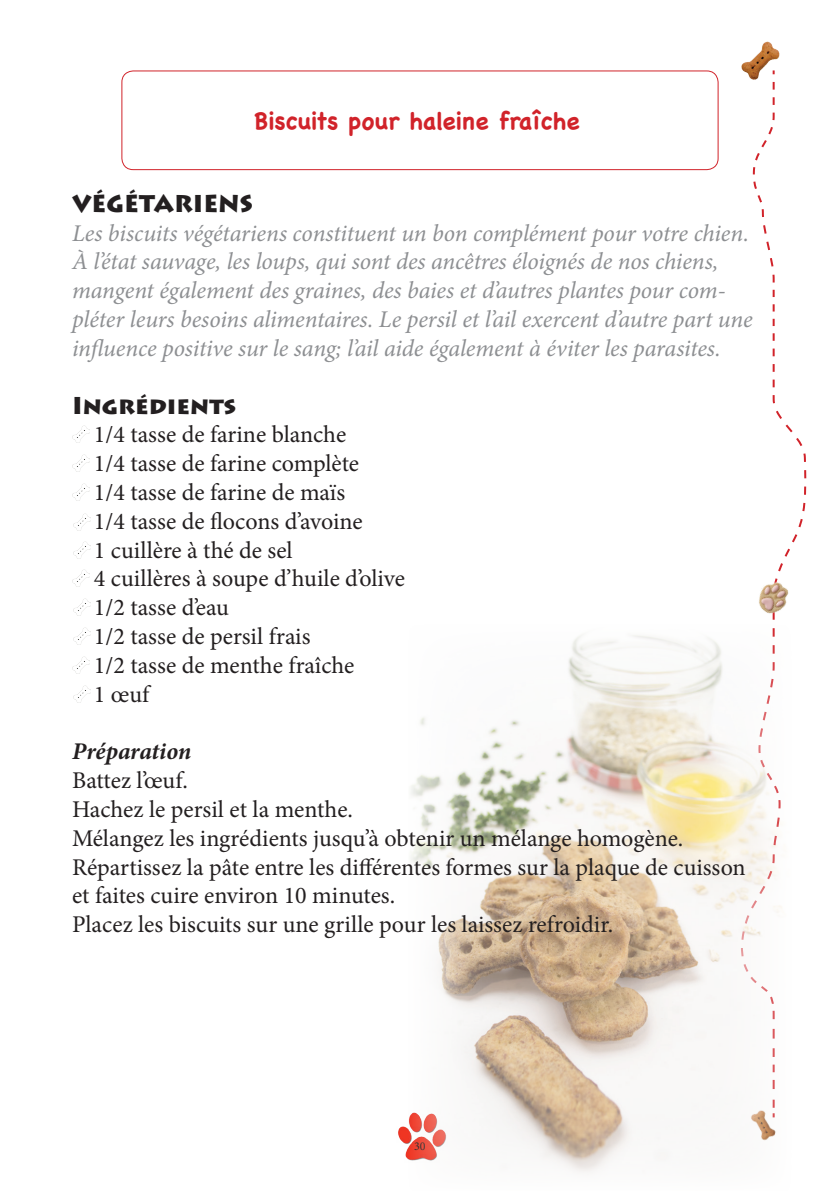
<style>
.page{position:relative;width:840px;height:1191px;background:#fff}
.page>*{position:absolute;margin:0;border:0;box-sizing:border-box;transform-origin:0 0}
.t1{font:24px/28.8px "Minion Pro";color:#231f20}
.t2{font:italic 24px/28.8px "Minion Pro";letter-spacing:-.01em;color:#8d8f92}
.t3{font:700 24px "Chalkboard";color:#d1232a}
.t4{font:900 24px "Lithos Pro";color:#231f20}
.t5{font:italic 700 24px "Minion Pro";color:#231f20}
.t6{font:12px "Minion Pro";color:#231f20}
</style>
<div class="page">
<svg style="left:752px;top:85px;width:54px;height:487px"></svg>
<img style="left:741px;top:41px;width:39px;height:44px">
<div style="left:121px;top:70px;width:597px;height:100px;border:1px solid #d1232a;border-radius:11px"></div>
<img style="left:398px;top:1126px;width:10px;height:33px">
<img style="left:759px;top:578px;width:30px;height:42px">
<img style="left:408px;top:628px;width:374px;height:545px">
<img style="left:73px;top:425px;width:16px;height:17px">
<img style="left:73px;top:454px;width:16px;height:17px">
<img style="left:73px;top:483px;width:16px;height:17px">
<img style="left:73px;top:513px;width:17px;height:17px">
<img style="left:73px;top:541px;width:17px;height:17px">
<img style="left:73px;top:570px;width:16px;height:17px">
<img style="left:73px;top:599px;width:17px;height:17px">
<img style="left:73px;top:628px;width:17px;height:16px">
<img style="left:73px;top:656px;width:16px;height:17px">
<img style="left:73px;top:685px;width:17px;height:17px">
<p class="t3" style="left:254px;top:107px;width:327px">Biscuits pour haleine fraîche</p>
<p class="t4" style="left:72px;top:188px;width:182px">VÉGÉTARIENS</p>
<p class="t2" style="left:72px;top:218px;width:681px">Les biscuits végétariens constituent un bon complément pour votre chien.<br>À l’état sauvage, les loups, qui sont des ancêtres éloignés de nos chiens, mangent également des graines, des baies et d’autres plantes pour com&shy;pléter leurs besoins alimentaires. Le persil et l’ail exercent d’autre part une influence positive sur le sang; l’ail aide également à éviter les parasites.</p>
<p class="t4" style="left:72px;top:390px;width:165px">Ingrédients</p>
<p class="t1" style="left:94px;top:420px;width:312px">1/4 tasse de farine blanche<br>1/4 tasse de farine complète<br>1/4 tasse de farine de maïs<br>1/4 tasse de flocons d’avoine<br>1 cuillère à thé de sel<br>4 cuillères à soupe d’huile d’olive<br>1/2 tasse d’eau<br>1/2 tasse de persil frais<br>1/2 tasse de menthe fraîche<br>1 œuf</p>
<p class="t5" style="left:72px;top:734px;width:121px">Préparation</p>
<p class="t1" style="left:72px;top:766px;width:674px">Battez l’œuf.<br>Hachez le persil et la menthe.<br>Mélangez les ingrédients jusqu’à obtenir un mélange homogène.<br>Répartissez la pâte entre les différentes formes sur la plaque de cuisson et faites cuire environ 10 minutes.<br>Placez les biscuits sur une grille pour les laissez refroidir.</p>
<p class="t6" style="left:414px;top:1138px;width:13px">30</p>
</div>
